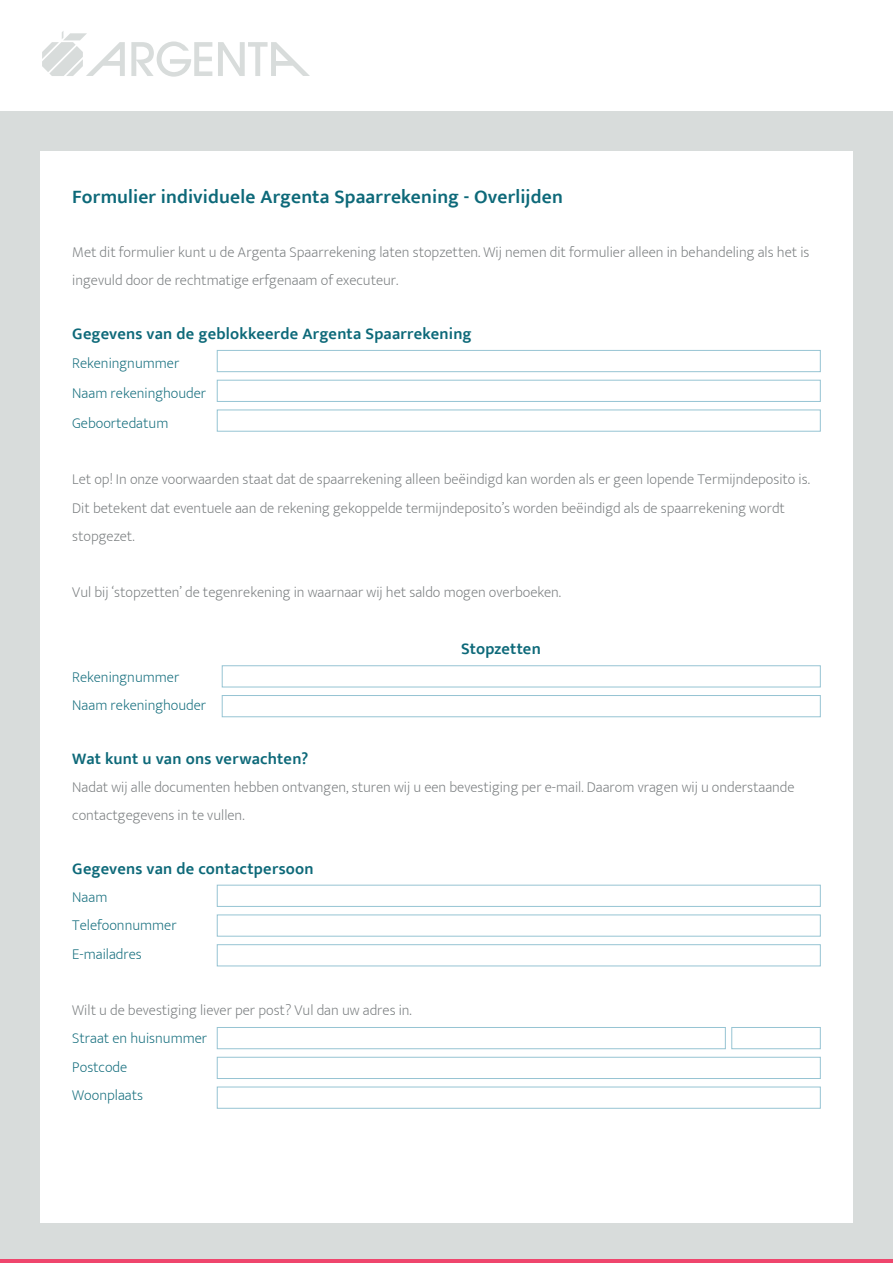
<style>
.page{position:relative;width:893px;height:1263px;background:#d8dcdb}
.page>*{position:absolute;margin:0;border:0;box-sizing:border-box;transform-origin:0 0}
.Body_Artikel{font:600 19.5px "Ek Mukta";letter-spacing:.01em;color:#0d6979}
.Body_Artikel-2{font:600 16.5px "Ek Mukta";letter-spacing:.015em;color:#0d6979}
.Body_Artikel-3{font:200 15px "Ek Mukta";color:#767a7c}
.Body_Artikel-4{font:200 15px "Ek Mukta";color:#0d6979}
</style>
<div class="page">
<div style="left:40px;top:151px;width:813px;height:1071px;background:#fff"></div>
<hr style="left:0;top:1260px;width:893px;height:3px;background:#ef466d">
<div style="left:0;top:0;width:893px;height:111px;background:#fff"></div>
<svg style="left:131px;top:41px;width:81px;height:36px"></svg>
<svg style="left:218px;top:42px;width:92px;height:34px"></svg>
<svg style="left:42px;top:31px;width:83px;height:45px"></svg>
<div style="left:222px;top:665px;width:599px;height:22px;background:#fff;border:1px solid #96c4d3"></div>
<div style="left:222px;top:695px;width:599px;height:22px;background:#fff;border:1px solid #96c4d3"></div>
<div style="left:217px;top:350px;width:604px;height:22px;background:#fff;border:1px solid #96c4d3"></div>
<div style="left:217px;top:885px;width:604px;height:22px;background:#fff;border:1px solid #96c4d3"></div>
<div style="left:217px;top:1027px;width:509px;height:22px;background:#fff;border:1px solid #96c4d3"></div>
<div style="left:731px;top:1027px;width:90px;height:22px;background:#fff;border:1px solid #96c4d3"></div>
<div style="left:217px;top:1057px;width:604px;height:22px;background:#fff;border:1px solid #96c4d3"></div>
<div style="left:217px;top:380px;width:604px;height:22px;background:#fff;border:1px solid #96c4d3"></div>
<div style="left:217px;top:914px;width:604px;height:22px;background:#fff;border:1px solid #96c4d3"></div>
<div style="left:217px;top:1087px;width:604px;height:22px;background:#fff;border:1px solid #96c4d3"></div>
<div style="left:217px;top:410px;width:604px;height:22px;background:#fff;border:1px solid #96c4d3"></div>
<div style="left:217px;top:944px;width:604px;height:22px;background:#fff;border:1px solid #96c4d3"></div>
<p class="Body_Artikel" style="left:72px;top:185px;width:492px">Formulier individuele Argenta Spaarrekening - Overlijden</p>
<p class="Body_Artikel-3" style="left:72px;top:240px;width:739px">Met dit formulier kunt u de Argenta Spaarrekening laten stopzetten. Wij nemen dit formulier alleen in behandeling als het is</p>
<p class="Body_Artikel-3" style="left:72px;top:268px;width:328px">ingevuld door de rechtmatige erfgenaam of executeur.</p>
<p class="Body_Artikel-2" style="left:72px;top:323px;width:401px">Gegevens van de geblokkeerde Argenta Spaarrekening</p>
<p class="Body_Artikel-4" style="left:72px;top:351px;width:109px">Rekeningnummer</p>
<p class="Body_Artikel-4" style="left:72px;top:381px;width:135px">Naam rekeninghouder</p>
<p class="Body_Artikel-4" style="left:72px;top:411px;width:98px">Geboortedatum</p>
<p class="Body_Artikel-3" style="left:72px;top:467px;width:739px">Let op! In onze voorwaarden staat dat de spaarrekening alleen beëindigd kan worden als er geen lopende Termijndeposito is.</p>
<p class="Body_Artikel-3" style="left:72px;top:496px;width:714px">Dit betekent dat eventuele aan de rekening gekoppelde termijndeposito’s worden beëindigd als de spaarrekening wordt</p>
<p class="Body_Artikel-3" style="left:72px;top:524px;width:64px">stopgezet.</p>
<p class="Body_Artikel-3" style="left:72px;top:580px;width:490px">Vul bij ‘stopzetten’ de tegenrekening in waarnaar wij het saldo mogen overboeken.</p>
<p class="Body_Artikel-2" style="left:461px;top:638px;width:81px">Stopzetten</p>
<p class="Body_Artikel-4" style="left:72px;top:665px;width:109px">Rekeningnummer</p>
<p class="Body_Artikel-4" style="left:72px;top:693px;width:135px">Naam rekeninghouder</p>
<p class="Body_Artikel-2" style="left:72px;top:748px;width:238px">Wat kunt u van ons verwachten?</p>
<p class="Body_Artikel-3" style="left:72px;top:775px;width:724px">Nadat wij alle documenten hebben ontvangen, sturen wij u een bevestiging per e-mail. Daarom vragen wij u onderstaande</p>
<p class="Body_Artikel-3" style="left:72px;top:803px;width:174px">contactgegevens in te vullen.</p>
<p class="Body_Artikel-2" style="left:72px;top:858px;width:243px">Gegevens van de contactpersoon</p>
<p class="Body_Artikel-4" style="left:72px;top:885px;width:37px">Naam</p>
<p class="Body_Artikel-4" style="left:72px;top:913px;width:106px">Telefoonnummer</p>
<p class="Body_Artikel-4" style="left:72px;top:942px;width:71px">E-mailadres</p>
<p class="Body_Artikel-3" style="left:72px;top:998px;width:341px">Wilt u de bevestiging liever per post? Vul dan uw adres in.</p>
<p class="Body_Artikel-4" style="left:72px;top:1026px;width:136px">Straat en huisnummer</p>
<p class="Body_Artikel-4" style="left:72px;top:1055px;width:56px">Postcode</p>
<p class="Body_Artikel-4" style="left:72px;top:1083px;width:72px">Woonplaats</p>
</div>
